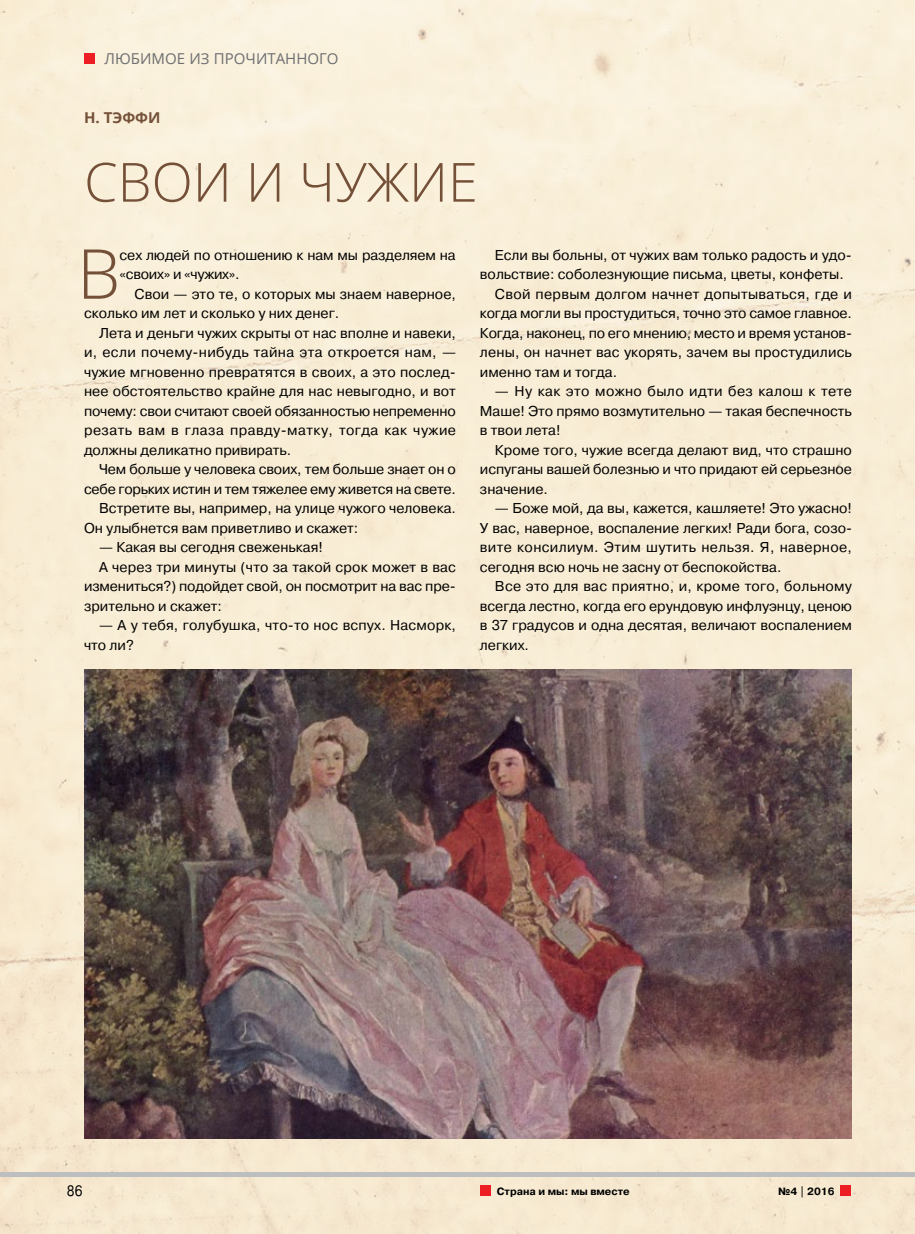
<style>
.page{position:relative;width:915px;height:1234px;background:#fff}
.page>*{position:absolute;margin:0;border:0;box-sizing:border-box;transform-origin:0 0}
.t1{font:300 68.85px "Open Sans";color:#755038}
.t2{font:300 54px "Open Sans";color:#755038}
.t3{font:15px "Open Sans";color:#6d6e71}
.t4{font:700 15px "Open Sans";color:#755038}
.t5{font:15px "Pragmatica";color:#000;scale:.9 1}
.t6{font:14.25px/19.5px "Pragmatica";color:#000;text-align:justify}
.t7{font:14.25px "Pragmatica";letter-spacing:.02em;color:#000}
.t8{font:700 10.5px "Pragmatica C";color:#000}
</style>
<div class="page">
<img style="left:0;top:0;width:914px;height:1233px">
<img style="left:84px;top:669px;width:767px;height:468px">
<div style="left:840px;top:1184px;width:10px;height:11px;background:#ed1d24"></div>
<div style="left:480px;top:1184px;width:10px;height:11px;background:#ed1d24"></div>
<div style="left:0;top:1171px;width:914px;height:5px;background:#bcbec0"></div>
<div style="left:84px;top:54px;width:11px;height:10px;background:#ed1d24"></div>
<p class="t3" style="left:105px;top:48px;width:120px">Любимое из про</p>
<p class="t3" style="left:245px;top:48px;width:73px">читанного</p>
<p class="t4" style="left:84px;top:107px;width:32px">Н. Тэфф</p>
<p class="t4" style="left:148px;top:107px;width:14px">и</p>
<h2 class="t2" style="left:84px;top:145px;width:35px">Сво</h2>
<h2 class="t2" style="left:193px;top:145px;width:286px">и и чужие</h2>
<h1 class="t1" style="left:77px;top:226px;width:45px">В</h1>
<p class="t6" style="left:119px;top:245px;width:337px">сех людей по отношению к нам мы разделяем на «своих» и «чужих».</p>
<p class="t6" style="left:84px;top:284px;width:373px;text-indent:51px">Свои — это те, о которых мы знаем наверное, сколько им лет и сколько у них денег.</p>
<p class="t6" style="left:84px;top:323px;width:373px;text-indent:15px">Лета и деньги чужих скрыты от нас вполне и навеки, и, если почему-нибудь тайна эта откроется нам, — чужие мгновенно превратятся в своих, а это послед&shy;нее обстоятельство крайне для нас невыгодно, и вот почему: свои считают своей обязанностью непременно резать вам в глаза правду-матку, тогда как чужие должны деликатно привирать.</p>
<p class="t6" style="left:99px;top:460px;width:358px">Чем больше у человека своих, тем больше знает он о</p>
<p class="t6" style="left:84px;top:479px;width:373px">себе горьких истин и тем тяжелее ему живется на свете.</p>
<p class="t6" style="left:99px;top:499px;width:358px">Встретите вы, например, на улице чужого человека.</p>
<p class="t6" style="left:84px;top:518px;width:276px">Он улыбнется вам приветливо и скажет:</p>
<p class="t6" style="left:99px;top:538px;width:225px">— Какая вы сегодня свеженькая!</p>
<p class="t6" style="left:99px;top:557px;width:358px">А через три минуты (что за такой срок может в вас</p>
<p class="t6" style="left:84px;top:577px;width:373px">измениться?) подойдет свой, он посмотрит на вас пре-</p>
<p class="t6" style="left:84px;top:596px;width:139px">зрительно и скажет:</p>
<p class="t6" style="left:84px;top:616px;width:373px;text-indent:15px">— А у тебя, голубушка, что-то нос вспух. Насморк, что ли?</p>
<p class="t6" style="left:495px;top:245px;width:358px">Если вы больны, от чужих вам только радость и удо-</p>
<p class="t6" style="left:480px;top:265px;width:365px">вольствие: соболезнующие письма, цветы, конфеты.</p>
<p class="t7" style="left:495px;top:285px;width:358px">Свой первым долгом начнет допытываться, где и</p>
<p class="t6" style="left:480px;top:304px;width:373px">когда могли вы простудиться, точно это самое главное.</p>
<p class="t6" style="left:480px;top:323px;width:373px">Когда, наконец, по его мнению, место и время установ-</p>
<p class="t6" style="left:480px;top:343px;width:373px">лены, он начнет вас укорять, зачем вы простудились</p>
<p class="t6" style="left:480px;top:362px;width:139px">именно там и тогда.</p>
<p class="t6" style="left:480px;top:382px;width:373px;text-indent:15px">— Ну как это можно было идти без калош к тете Маше! Это прямо возмутительно — такая беспечность в твои лета!</p>
<p class="t6" style="left:480px;top:440px;width:373px;text-indent:15px">Кроме того, чужие всегда делают вид, что страшно испуганы вашей болезнью и что придают ей серьезное значение.</p>
<p class="t6" style="left:480px;top:499px;width:373px;text-indent:15px">— Боже мой, да вы, кажется, кашляете! Это ужасно!<br>У вас, наверное, воспаление легких! Ради бога, созо&shy;вите консилиум. Этим шутить нельзя. Я, наверное, сегодня всю ночь не засну от беспокойства.</p>
<p class="t6" style="left:480px;top:577px;width:373px;text-indent:15px">Все это для вас приятно, и, кроме того, больному всегда лестно, когда его ерундовую инфлуэнцу, ценою в 37 градусов и одна десятая, величают воспалением легких.</p>
<p class="t5" style="left:67px;top:1181px;width:19px">86</p>
<p class="t8" style="left:496px;top:1185px;width:134px">Страна и мы: мы вместе</p>
<p class="t8" style="left:778px;top:1185px;width:58px">№4 | 2016</p>
</div>
